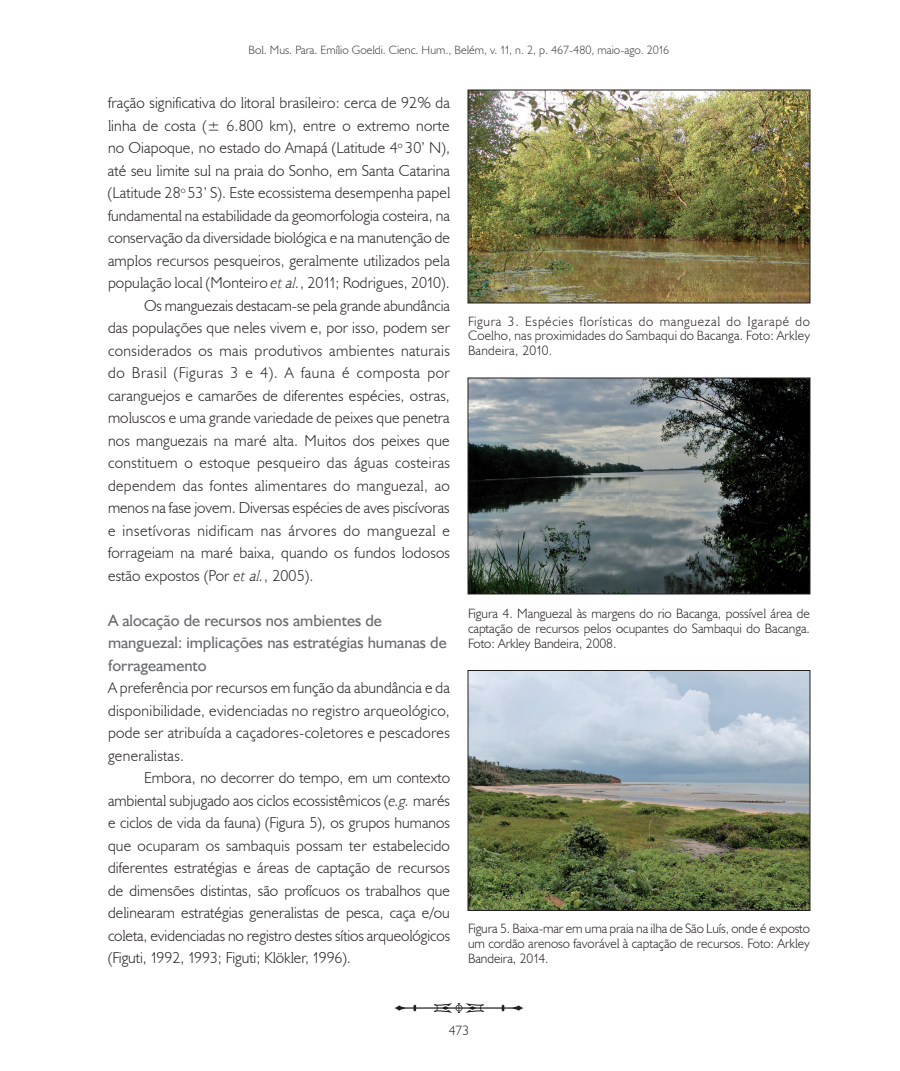
<style>
.page{position:relative;width:900px;height:1071px;background:#fff}
.page>*{position:absolute;margin:0;border:0;box-sizing:border-box;transform-origin:0 0}
.t1{font:700 16.5px/22.5px "MPEG";color:#6c6d70}
.t2{font:15.75px/22.5px "MPEG";letter-spacing:.01em;color:#231f20;text-align:justify}
.t3{font:15.75px "MPEG";letter-spacing:.035em;color:#231f20}
.t4{font:15.75px "MPEG";letter-spacing:.04em;color:#231f20}
.t5{font:13.5px/15px "MPEG";color:#231f20;text-align:justify}
.t6{font:12px "MPEG";color:#3e3e3f}
.s1{font-style:italic}
</style>
<div class="page">
<svg style="left:394px;top:1003px;width:130px;height:10px"></svg>
<img style="left:470px;top:92px;width:338px;height:209px">
<div style="left:468px;top:90px;width:342px;height:213px;border:1px solid #231f20"></div>
<img style="left:470px;top:380px;width:338px;height:212px">
<div style="left:468px;top:378px;width:342px;height:216px;border:1px solid #231f20"></div>
<img style="left:470px;top:672px;width:338px;height:237px">
<div style="left:468px;top:670px;width:342px;height:241px;border:1px solid #231f20"></div>
<p class="t6" style="left:249px;top:43px;width:422px">Bol. Mus. Para. Emílio Goeldi. Cienc. Hum., Belém, v. 11, n. 2, p. 467-480, maio-ago. 2016</p>
<p class="t2" style="left:108px;top:91px;width:343px">fração significativa do litoral brasileiro: cerca de 92% da</p>
<p class="t2" style="left:108px;top:114px;width:343px">linha de costa (± 6.800 km), entre o extremo norte</p>
<p class="t2" style="left:108px;top:136px;width:344px">no Oiapoque, no estado do Amapá (Latitude 4<sup>o</sup> 30’ N),</p>
<p class="t2" style="left:108px;top:159px;width:343px">até seu limite sul na praia do Sonho, em Santa Catarina</p>
<p class="t2" style="left:108px;top:181px;width:344px">(Latitude 28<sup>o</sup> 53’ S). Este ecossistema desempenha papel</p>
<p class="t2" style="left:108px;top:204px;width:343px">fundamental na estabilidade da geomorfologia costeira, na</p>
<p class="t2" style="left:108px;top:226px;width:344px">conservação da diversidade biológica e na manutenção de</p>
<p class="t2" style="left:108px;top:249px;width:343px">amplos recursos pesqueiros, geralmente utilizados pela</p>
<p class="t2" style="left:108px;top:271px;width:343px">população local (Monteiro <span class="s1">et al.</span>, 2011; Rodrigues, 2010).</p>
<p class="t2" style="left:144px;top:294px;width:308px">Os manguezais destacam-se pela grande abundância</p>
<p class="t2" style="left:108px;top:316px;width:344px">das populações que neles vivem e, por isso, podem ser</p>
<p class="t2" style="left:108px;top:339px;width:343px">considerados os mais produtivos ambientes naturais</p>
<p class="t4" style="left:108px;top:363px;width:343px">do Brasil (Figuras 3 e 4). A fauna é composta por</p>
<p class="t2" style="left:108px;top:384px;width:343px">caranguejos e camarões de diferentes espécies, ostras,</p>
<p class="t2" style="left:108px;top:406px;width:343px">moluscos e uma grande variedade de peixes que penetra</p>
<p class="t2" style="left:108px;top:429px;width:343px">nos manguezais na maré alta. Muitos dos peixes que</p>
<p class="t2" style="left:108px;top:451px;width:344px">constituem o estoque pesqueiro das águas costeiras</p>
<p class="t2" style="left:108px;top:474px;width:343px">dependem das fontes alimentares do manguezal, ao</p>
<p class="t2" style="left:108px;top:496px;width:343px">menos na fase jovem. Diversas espécies de aves piscívoras</p>
<p class="t3" style="left:108px;top:521px;width:344px">e insetívoras nidificam nas árvores do manguezal e</p>
<p class="t2" style="left:108px;top:541px;width:344px">forrageiam na maré baixa, quando os fundos lodosos</p>
<p class="t2" style="left:108px;top:564px;width:207px">estão expostos (Por <span class="s1">et al.</span>, 2005).</p>
<p class="t1" style="left:108px;top:608px;width:340px">A alocação de recursos nos ambientes de manguezal: implicações nas estratégias humanas de forrageamento</p>
<p class="t2" style="left:108px;top:676px;width:343px">A preferência por recursos em função da abundância e da disponibilidade, evidenciadas no registro arqueológico, pode ser atribuída a caçadores-coletores e pescadores generalistas.</p>
<p class="t2" style="left:108px;top:766px;width:344px;text-indent:36px">Embora, no decorrer do tempo, em um contexto ambiental subjugado aos ciclos ecossistêmicos (<span class="s1">e.g.</span> marés e ciclos de vida da fauna) (Figura 5), os grupos humanos que ocuparam os sambaquis possam ter estabelecido diferentes estratégias e áreas de captação de recursos de dimensões distintas, são profícuos os trabalhos que delinearam estratégias generalistas de pesca, caça e/ou coleta, evidenciadas no registro destes sítios arqueológicos (Figuti, 1992, 1993; Figuti; Klökler, 1996).</p>
<p class="t5" style="left:468px;top:313px;width:344px">Figura 3. Espécies florísticas do manguezal do Igarapé do Coelho, nas proximidades do Sambaqui do Bacanga. Foto: Arkley Bandeira, 2010.</p>
<p class="t5" style="left:468px;top:606px;width:344px">Figura 4. Manguezal às margens do rio Bacanga, possível área de captação de recursos pelos ocupantes do Sambaqui do Bacanga.<br>Foto: Arkley Bandeira, 2008.</p>
<p class="t5" style="left:468px;top:921px;width:344px">Figura 5. Baixa-mar em uma praia na ilha de São Luís, onde é exposto um cordão arenoso favorável à captação de recursos. Foto: Arkley Bandeira, 2014.</p>
<p class="t5" style="left:449px;top:1023px;width:22px">473</p>
</div>
